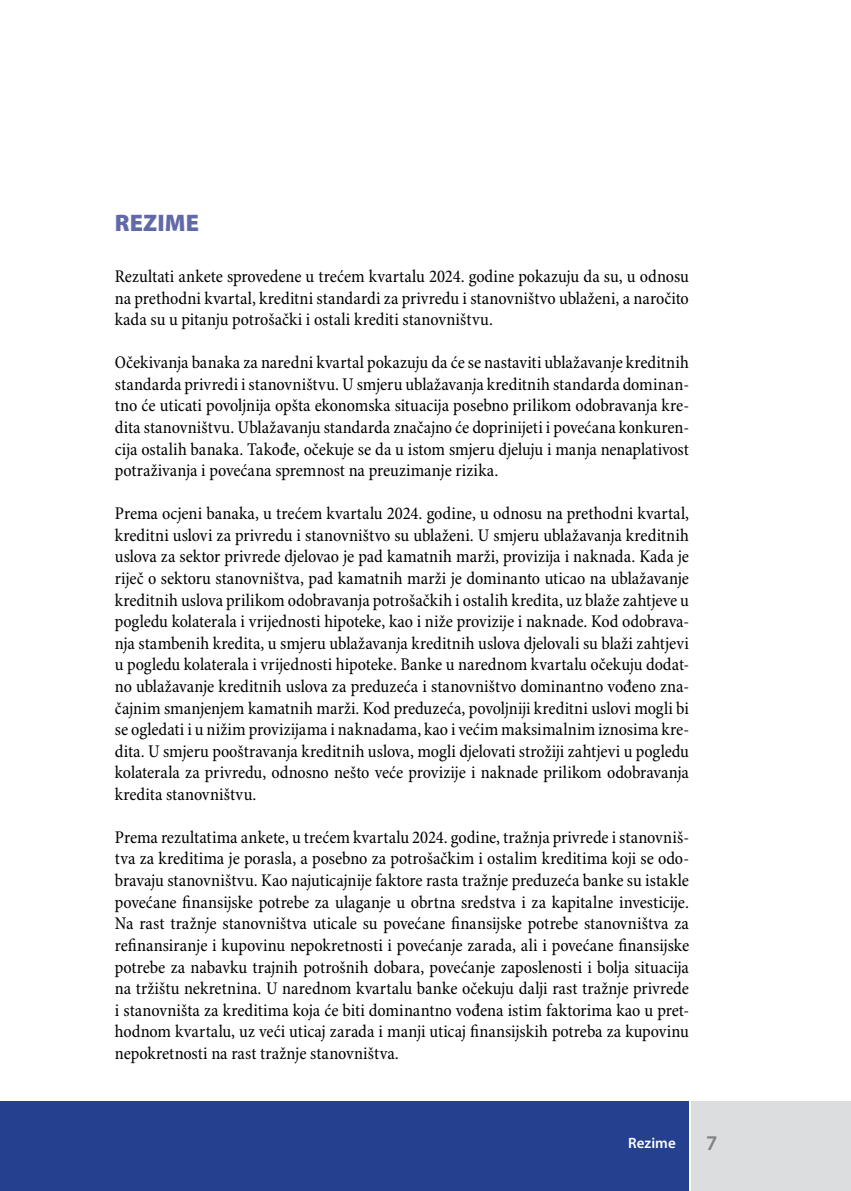
<style>
.page{position:relative;width:851px;height:1191px;background:#fff}
.page>*{position:absolute;margin:0;border:0;box-sizing:border-box;transform-origin:0 0}
.t1{font:900 24px "Myriad Pro";letter-spacing:.005em;color:#6269a7}
.t2{font:600 21px "Myriad Pro";color:#808285}
.t3{font:condensed 18px/21.6px "Minion Pro";color:#000;text-align:justify}
.t4{font:600 15px "Myriad Pro";letter-spacing:.005em;color:#fff}
</style>
<div class="page">
<div style="left:0;top:1101px;width:689px;height:90px;background:#25408f"></div>
<div style="left:691px;top:1101px;width:159px;height:90px;background:#dcddde"></div>
<h1 class="t1" style="left:115px;top:209px;width:86px">REZIME</h1>
<p class="t3" style="left:115px;top:266px;width:575px">Rezultati ankete sprovedene u trećem kvartalu 2024. godine pokazuju da su, u odnosu na prethodni kvartal, kreditni standardi za privredu i stanovništvo ublaženi, a naročito kada su u pitanju potrošački i ostali krediti stanovništvu.</p>
<p class="t3" style="left:115px;top:352px;width:576px">Očekivanja banaka za naredni kvartal pokazuju da će se nastaviti ublažavanje kreditnih standarda privredi i stanovništvu. U smjeru ublažavanja kreditnih standarda dominan&shy;tno će uticati povoljnija opšta ekonomska situacija posebno prilikom odobravanja kre&shy;dita stanovništvu. Ublažavanju standarda značajno će doprinijeti i povećana konkuren&shy;cija ostalih banaka. Takođe, očekuje se da u istom smjeru djeluju i manja nenaplativost potraživanja i povećana spremnost na preuzimanje rizika.</p>
<p class="t3" style="left:115px;top:503px;width:576px">Prema ocjeni banaka, u trećem kvartalu 2024. godine, u odnosu na prethodni kvartal, kreditni uslovi za privredu i stanovništvo su ublaženi. U smjeru ublažavanja kreditnih uslova za sektor privrede djelovao je pad kamatnih marži, provizija i naknada. Kada je riječ o sektoru stanovništva, pad kamatnih marži je dominanto uticao na ublažavanje kreditnih uslova prilikom odobravanja potrošačkih i ostalih kredita, uz blaže zahtjeve u pogledu kolaterala i vrijednosti hipoteke, kao i niže provizije i naknade. Kod odobrava&shy;nja stambenih kredita, u smjeru ublažavanja kreditnih uslova djelovali su blaži zahtjevi u pogledu kolaterala i vrijednosti hipoteke. Banke u narednom kvartalu očekuju dodat&shy;no ublažavanje kreditnih uslova za preduzeća i stanovništvo dominantno vođeno zna&shy;čajnim smanjenjem kamatnih marži. Kod preduzeća, povoljniji kreditni uslovi mogli bi se ogledati i u nižim provizijama i naknadama, kao i većim maksimalnim iznosima kre&shy;dita. U smjeru pooštravanja kreditnih uslova, mogli djelovati strožiji zahtjevi u pogledu kolaterala za privredu, odnosno nešto veće provizije i naknade prilikom odobravanja kredita stanovništvu.</p>
<p class="t3" style="left:115px;top:827px;width:576px">Prema rezultatima ankete, u trećem kvartalu 2024. godine, tražnja privrede i stanovniš&shy;tva za kreditima je porasla, a posebno za potrošačkim i ostalim kreditima koji se odo&shy;bravaju stanovništvu. Kao najuticajnije faktore rasta tražnje preduzeća banke su istakle povećane finansijske potrebe za ulaganje u obrtna sredstva i za kapitalne investicije.<br>Na rast tražnje stanovništva uticale su povećane finansijske potrebe stanovništva za refinansiranje i kupovinu nepokretnosti i povećanje zarada, ali i povećane finansijske potrebe za nabavku trajnih potrošnih dobara, povećanje zaposlenosti i bolja situacija na tržištu nekretnina. U narednom kvartalu banke očekuju dalji rast tražnje privrede i stanovništa za kreditima koja će biti dominantno vođena istim faktorima kao u pret&shy;hodnom kvartalu, uz veći uticaj zarada i manji uticaj finansijskih potreba za kupovinu nepokretnosti na rast tražnje stanovništva.</p>
<p class="t4" style="left:628px;top:1133px;width:49px">Rezime</p>
<p class="t2" style="left:706px;top:1129px;width:13px">7</p>
</div>
